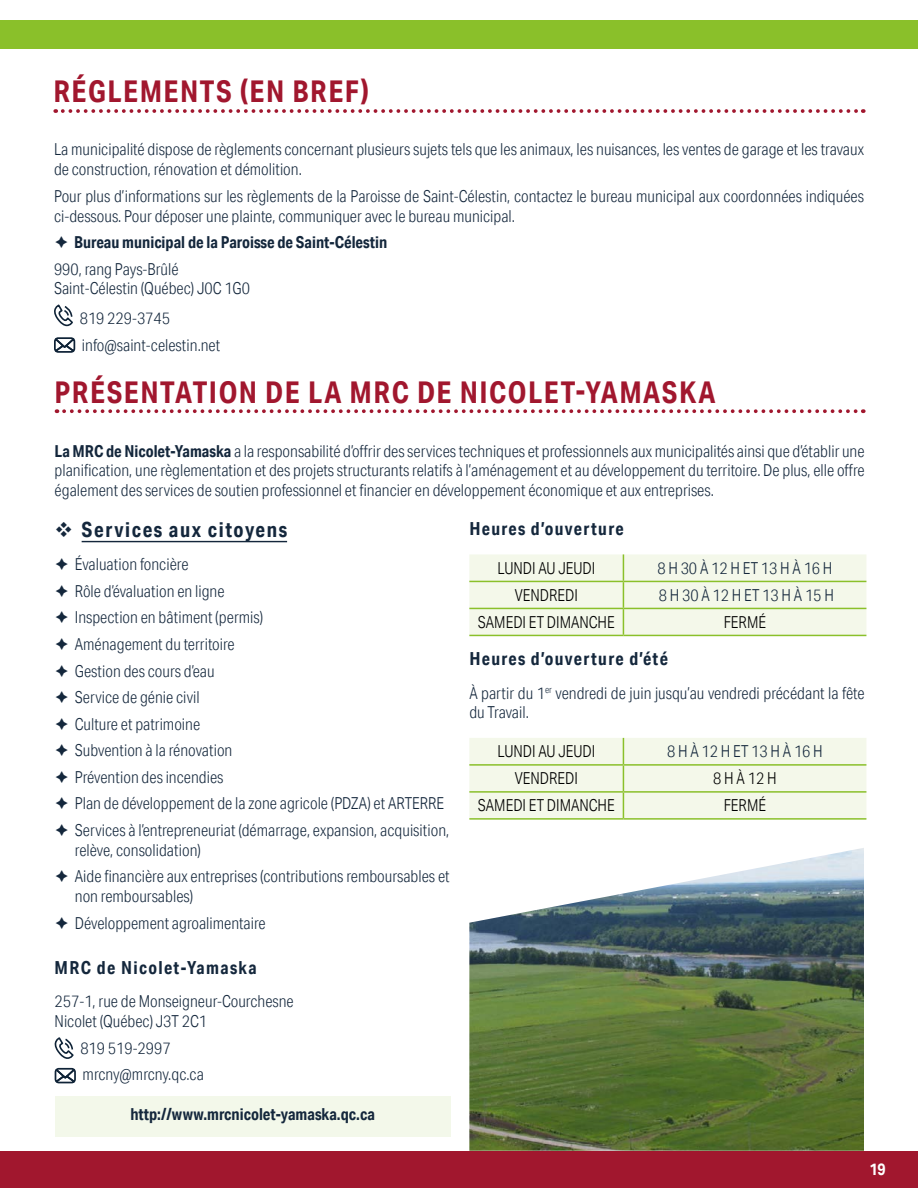
<style>
.page{position:relative;width:918px;height:1188px;background:#fff}
.page>*{position:absolute;margin:0;border:0;box-sizing:border-box;transform-origin:0 0}
.t1{font:700 30px "Aktiv Grotesk Cd";letter-spacing:.05em;color:#a1172e}
.t2{font:700 21px "Aktiv Grotesk Cd";letter-spacing:.075em;color:#14273c}
.t3{font:700 18px "Aktiv Grotesk Cd";letter-spacing:.075em;color:#14273c}
.t4{font:300 16.5px/26.5px "Aktiv Grotesk Cd";color:#14273c}
.t5{font:300 16.5px "Aktiv Grotesk Cd";color:#000}
.t6{font:700 16.5px "Aktiv Grotesk Cd";color:#14273c}
.t7{font:700 16.5px "Aktiv Grotesk Cd";color:#fff}
.s1{font-weight:700}
</style>
<div class="page">
<div style="left:0;top:21px;width:918px;height:28px;background:#8ac02a"></div>
<div style="left:0;top:1151px;width:918px;height:37px;background:#a1172e"></div>
<svg style="left:63px;top:109px;width:801px;height:4px"></svg>
<svg style="left:54px;top:305px;width:19px;height:21px"></svg>
<svg style="left:54px;top:337px;width:21px;height:16px"></svg>
<svg style="left:64px;top:409px;width:800px;height:4px"></svg>
<hr style="left:82px;top:541px;width:205px;height:1px;background:#14273c">
<hr style="left:469px;top:635px;width:154px;height:1px;background:#8ac02a">
<svg style="left:469px;top:554px;width:397px;height:81px;background:#f0f5e2"></svg>
<hr style="left:623px;top:608px;width:243px;height:1px;background:#8ac02a">
<hr style="left:623px;top:635px;width:243px;height:1px;background:#8ac02a">
<hr style="left:469px;top:818px;width:154px;height:2px;background:#8ac02a">
<div style="left:469px;top:738px;width:397px;height:81px;background:#f4f8ea"></div>
<hr style="left:623px;top:791px;width:243px;height:2px;background:#8ac02a">
<hr style="left:623px;top:818px;width:243px;height:2px;background:#8ac02a">
<div style="left:55px;top:1096px;width:396px;height:41px;background:#f3f8ea"></div>
<svg style="left:55px;top:1038px;width:19px;height:21px"></svg>
<svg style="left:55px;top:1068px;width:21px;height:15px"></svg>
<img style="left:469px;top:848px;width:395px;height:303px">
<h1 class="t1" style="left:53px;top:73px;width:317px">RÉGLEMENTS (EN BREF)</h1>
<p class="t4" style="left:54px;top:140px;width:812px;line-height:19.8px">La municipalité dispose de règlements concernant plusieurs sujets tels que les animaux, les nuisances, les ventes de garage et les travaux de construction, rénovation et démolition.</p>
<p class="t4" style="left:54px;top:186px;width:812px;line-height:19.8px">Pour plus d’informations sur les règlements de la Paroisse de Saint-Célestin, contactez le bureau municipal aux coordonnées indiquées ci-dessous. Pour déposer une plainte, communiquer avec le bureau municipal.</p>
<p class="t6" style="left:74px;top:232px;width:315px">Bureau municipal de la Paroisse de Saint-Célestin</p>
<p class="t4" style="left:54px;top:259px;width:198px;line-height:19.8px">990, rang Pays-Brûlé<br>Saint-Célestin (Québec) J0C 1G0</p>
<p class="t4" style="left:80px;top:305px;width:142px">819 229-3745 info@saint-celestin.net</p>
<h1 class="t1" style="left:55px;top:373px;width:662px">PRÉSENTATION DE LA MRC DE NICOLET-YAMASKA</h1>
<p class="t4" style="left:55px;top:441px;width:812px;line-height:19.8px;text-align:justify"><span class="s1">La MRC de Nicolet-Yamaska</span> a la responsabilité d’offrir des services techniques et professionnels aux municipalités ainsi que d’établir une planification, une règlementation et des projets structurants relatifs à l’aménagement et au développement du territoire. De plus, elle offre également des services de soutien professionnel et financier en développement économique et aux entreprises.</p>
<p class="t2" style="left:82px;top:517px;width:207px">Services aux citoyens</p>
<p class="t4" style="left:75px;top:551px;width:376px">Évaluation foncière<br>Rôle d’évaluation en ligne<br>Inspection en bâtiment (permis)<br>Aménagement du territoire<br>Gestion des cours d’eau<br>Service de génie civil<br>Culture et patrimoine<br>Subvention à la rénovation<br>Prévention des incendies<br>Plan de développement de la zone agricole (PDZA) et ARTERRE<br>Services à l’entrepreneuriat (démarrage, expansion, acquisition,</p>
<p class="t4" style="left:75px;top:836px;width:376px">relève, consolidation)<br>Aide financière aux entreprises (contributions remboursables et</p>
<p class="t4" style="left:75px;top:883px;width:192px">non remboursables)<br>Développement agroalimentaire</p>
<p class="t3" style="left:55px;top:957px;width:204px">MRC de Nicolet-Yamaska</p>
<p class="t4" style="left:55px;top:991px;width:241px;line-height:19.8px">257-1, rue de Monseigneur-Courchesne<br>Nicolet (Québec) J3T 2C1</p>
<p class="t4" style="left:80px;top:1034px;width:125px">819 519-2997 mrcny@mrcny.qc.ca</p>
<p class="t6" style="left:130px;top:1104px;width:246px">http://www.mrcnicolet-yamaska.qc.ca</p>
<p class="t3" style="left:469px;top:517px;width:156px">Heures d’ouverture</p>
<p class="t5" style="left:497px;top:558px;width:99px">LUNDI AU JEUDI</p>
<p class="t4" style="left:657px;top:555px;width:177px">8 H 30 À 12 H ET 13 H À 16 H</p>
<p class="t5" style="left:515px;top:585px;width:65px">VENDREDI</p>
<p class="t4" style="left:659px;top:582px;width:177px">8 H 30 À 12 H ET 13 H À 15 H</p>
<p class="t5" style="left:478px;top:612px;width:138px">SAMEDI ET DIMANCHE</p>
<p class="t5" style="left:724px;top:612px;width:44px">FERMÉ</p>
<p class="t3" style="left:469px;top:648px;width:200px">Heures d’ouverture d’été</p>
<p class="t4" style="left:469px;top:683px;width:397px;line-height:19.8px">À partir du 1<sup>er</sup> vendredi de juin jusqu’au vendredi précédant la fête du Travail.</p>
<p class="t5" style="left:497px;top:742px;width:99px">LUNDI AU JEUDI</p>
<p class="t4" style="left:667px;top:738px;width:157px">8 H À 12 H ET 13 H À 16 H</p>
<p class="t5" style="left:515px;top:769px;width:65px">VENDREDI</p>
<p class="t5" style="left:713px;top:769px;width:65px">8 H À 12 H</p>
<p class="t5" style="left:478px;top:796px;width:138px">SAMEDI ET DIMANCHE</p>
<p class="t5" style="left:724px;top:796px;width:44px">FERMÉ</p>
<p class="t7" style="left:869px;top:1159px;width:18px">19</p>
</div>
